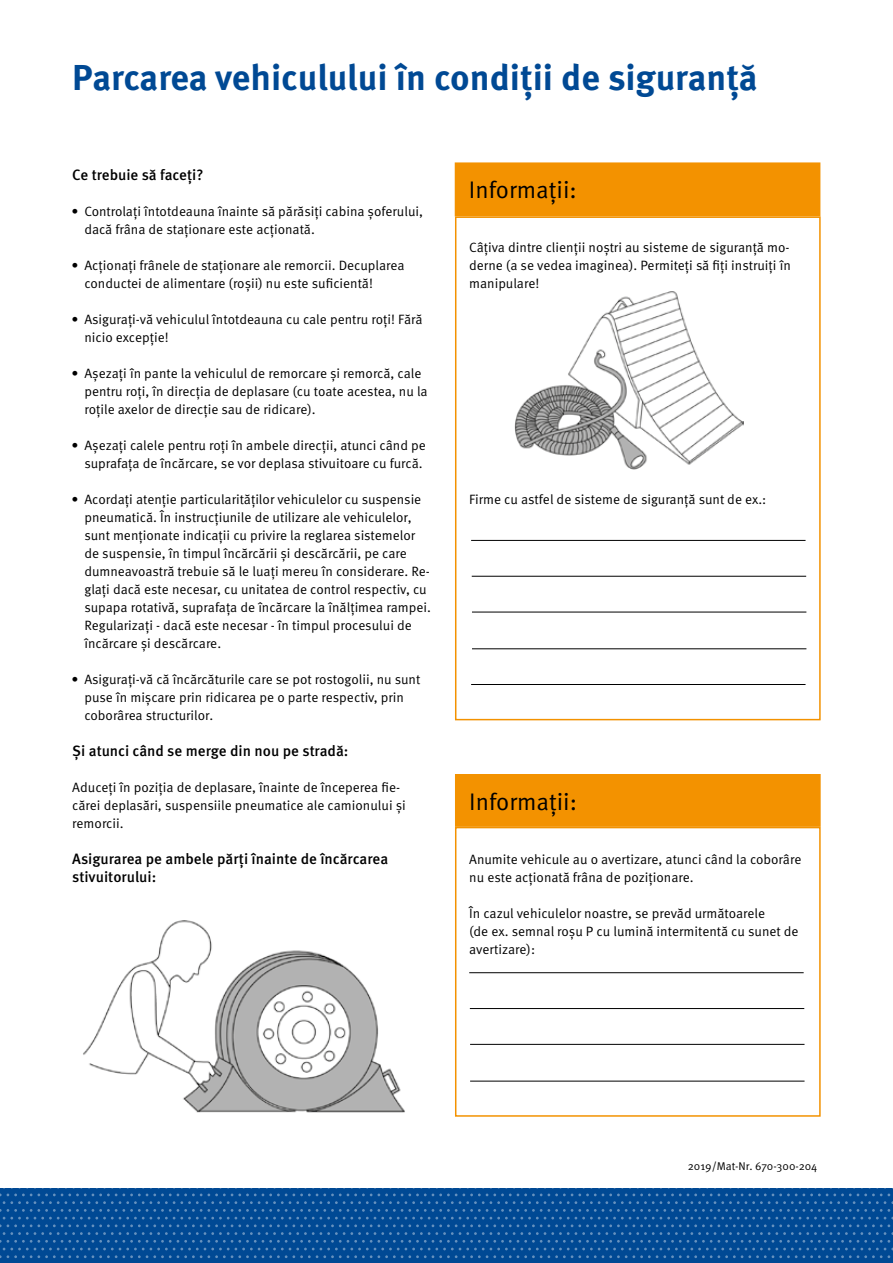
<style>
.page{position:relative;width:893px;height:1263px;background:#fff}
.page>*{position:absolute;margin:0;border:0;box-sizing:border-box;transform-origin:0 0}
.t1{font:700 36px "Meta Pro";color:#004994}
.t2{font:24px "Meta Pro Norm";color:#000}
.t3{font:500 15px/18px "Meta Pro";color:#000}
.t4{font:13.5px/18px "Meta Pro Norm";color:#000}
.t5{font:11.25px "Meta Pro Norm";color:#000}
</style>
<div class="page">
<div style="left:0;top:1188px;width:893px;height:75px;background:#004994"></div>
<svg style="left:0;top:1188px;width:893px;height:70px"></svg>
<img style="left:83px;top:920px;width:322px;height:193px">
<img style="left:515px;top:291px;width:229px;height:179px">
<div style="left:455px;top:163px;width:365px;height:53px;background:#f39200"></div>
<div style="left:455px;top:162px;width:365px;height:54px;border:2px solid #f39200"></div>
<hr style="left:472px;top:576px;width:334px;height:1px;background:#000">
<hr style="left:472px;top:612px;width:334px;height:1px;background:#000">
<hr style="left:472px;top:648px;width:334px;height:1px;background:#000">
<hr style="left:471px;top:684px;width:334px;height:1px;background:#000">
<hr style="left:471px;top:540px;width:334px;height:1px;background:#000">
<hr style="left:470px;top:1008px;width:334px;height:1px;background:#000">
<hr style="left:470px;top:1044px;width:334px;height:1px;background:#000">
<hr style="left:470px;top:1081px;width:334px;height:1px;background:#000">
<hr style="left:469px;top:972px;width:335px;height:1px;background:#000">
<div style="left:455px;top:216px;width:366px;height:504px;border:2px solid #f39200"></div>
<div style="left:456px;top:775px;width:364px;height:51px;background:#f39200"></div>
<div style="left:455px;top:774px;width:366px;height:53px;border:2px solid #f39200"></div>
<div style="left:455px;top:827px;width:366px;height:290px;border:2px solid #f39200"></div>
<h1 class="t1" style="left:72px;top:49px;width:687px">Parcarea vehiculului în condiţii de siguranţă</h1>
<p class="t3" style="left:72px;top:165px;width:133px">Ce trebuie să faceţi?</p>
<p class="t4" style="left:84px;top:201px;width:340px;text-indent:-13px">• Controlaţi întotdeauna înainte să părăsiţi cabina şoferului, dacă frâna de staţionare este acţionată.</p>
<p class="t4" style="left:84px;top:255px;width:322px;text-indent:-13px">• Acţionaţi frânele de staţionare ale remorcii. Decuplarea conductei de alimentare (roşii) nu este suficientă!</p>
<p class="t4" style="left:84px;top:309px;width:340px;text-indent:-13px">• Asiguraţi-vă vehiculul întotdeauna cu cale pentru roţi! Fără nicio excepţie!</p>
<p class="t4" style="left:84px;top:363px;width:345px;text-indent:-13px">• Aşezaţi în pante la vehiculul de remorcare şi remorcă, cale pentru roţi, în direcţia de deplasare (cu toate acestea, nu la roţile axelor de direcţie sau de ridicare).</p>
<p class="t4" style="left:72px;top:435px;width:356px;text-align:right">• Aşezaţi calele pentru roţi în ambele direcţii, atunci când pe suprafaţa de încărcare, se vor deplasa stivuitoare cu furcă.</p>
<p class="t4" style="left:84px;top:489px;width:348px;text-indent:-13px">• Acordaţi atenţie particularităţilor vehiculelor cu suspensie pneumatică. În instrucţiunile de utilizare ale vehiculelor, sunt menţionate indicaţii cu privire la reglarea sistemelor de suspensie, în timpul încărcării şi descărcării, pe care dumneavoastră trebuie să le luaţi mereu în considerare. Re&shy;glaţi dacă este necesar, cu unitatea de control respectiv, cu supapa rotativă, suprafaţa de încărcare la înălţimea rampei.<br>Regularizaţi - dacă este necesar - în timpul procesului de încărcare şi descărcare.</p>
<p class="t4" style="left:84px;top:669px;width:338px;text-indent:-13px">• Asiguraţi-vă că încărcăturile care se pot rostogolii, nu sunt puse în mişcare prin ridicarea pe o parte respectiv, prin coborârea structurilor.</p>
<p class="t3" style="left:72px;top:741px;width:278px">Şi atunci când se merge din nou pe stradă:</p>
<p class="t4" style="left:72px;top:777px;width:335px">Aduceţi în poziţia de deplasare, înainte de începerea fie&shy;cărei deplasări, suspensiile pneumatice ale camionului şi remorcii.</p>
<p class="t3" style="left:72px;top:849px;width:317px">Asigurarea pe ambele părţi înainte de încărcarea stivuitorului:</p>
<h2 class="t2" style="left:469px;top:172px;width:109px">Informaţii:</h2>
<p class="t4" style="left:469px;top:237px;width:323px;text-align:justify">Câţiva dintre clienţii noştri au sisteme de siguranţă mo&shy;derne (a se vedea imaginea). Permiteţi să fiţi instruiţi în manipulare!</p>
<p class="t4" style="left:469px;top:489px;width:299px">Firme cu astfel de sisteme de siguranţă sunt de ex.:</p>
<h2 class="t2" style="left:469px;top:784px;width:109px">Informaţii:</h2>
<p class="t4" style="left:469px;top:849px;width:334px">Anumite vehicule au o avertizare, atunci când la coborâre nu este acţionată frâna de poziţionare.</p>
<p class="t4" style="left:469px;top:903px;width:331px">În cazul vehiculelor noastre, se prevăd următoarele<br>(de ex. semnal roşu P cu lumină intermitentă cu sunet de avertizare):</p>
<p class="t5" style="left:688px;top:1158px;width:131px">2019/Mat-Nr. 670-300-204</p>
</div>
